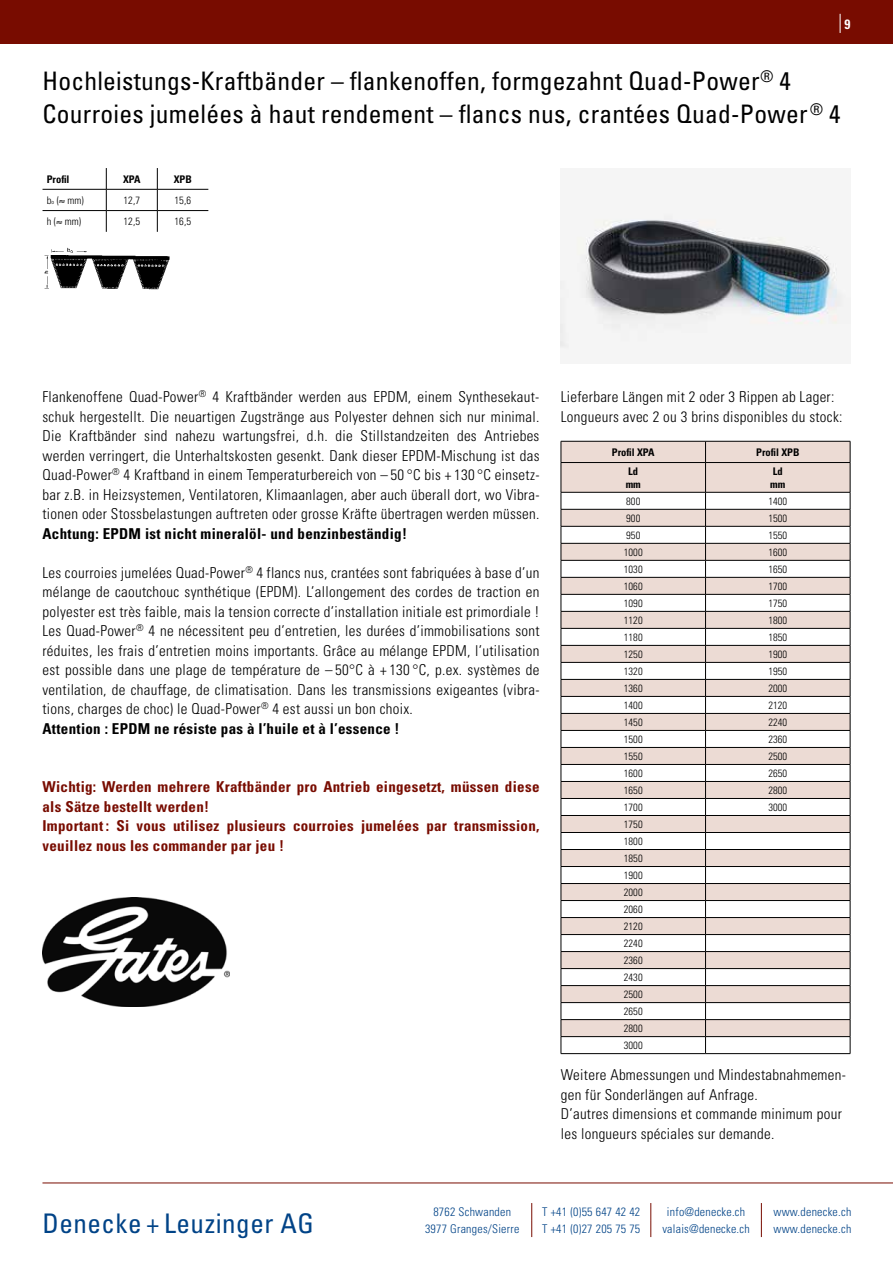
<style>
.page{position:relative;width:893px;height:1263px;background:#fff}
.page>*{position:absolute;margin:0;border:0;box-sizing:border-box;transform-origin:0 0}
.t1{font:condensed 27px "Univers";letter-spacing:.02em;color:#004387}
.t2{font:condensed 25.5px/33px "Univers";letter-spacing:.01em;color:#000}
.t3{font:300 condensed 15px/19.5px "Univers";letter-spacing:.02em;color:#000}
.t4{font:700 condensed 15px/19.5px "Univers";letter-spacing:.02em;color:#780c00}
.t5{font:700 condensed 15px "Univers";letter-spacing:.02em;color:#000}
.t6{font:700 condensed 13.5px "Univers";color:#fff}
.t7{font:300 condensed 12px "Univers";letter-spacing:.02em;color:#004387}
.t8{font:300 condensed 10.5px/17px "Univers";letter-spacing:.01em;color:#000;text-align:justify}
.t9{font:700 condensed 10.5px/13.5px "Univers";color:#000}
.s1{font-size:6px}
.s2{font-weight:700}
</style>
<div class="page">
<div style="left:0;top:0;width:893px;height:43px;background:#780c00"></div>
<hr style="left:42px;top:1182px;width:851px;height:1px;background:#780c00">
<svg style="left:840px;top:14px;width:1px;height:19px"></svg>
<svg style="left:531px;top:1203px;width:1px;height:34px"></svg>
<svg style="left:650px;top:1203px;width:1px;height:34px"></svg>
<svg style="left:761px;top:1203px;width:1px;height:34px"></svg>
<hr style="left:106px;top:189px;width:51px;height:1px;background:#000">
<hr style="left:157px;top:189px;width:51px;height:1px;background:#000">
<hr style="left:106px;top:210px;width:51px;height:1px;background:#000">
<hr style="left:157px;top:210px;width:51px;height:1px;background:#000">
<hr style="left:43px;top:189px;width:63px;height:1px;background:#000">
<hr style="left:43px;top:210px;width:63px;height:1px;background:#000">
<svg style="left:157px;top:168px;width:1px;height:64px"></svg>
<svg style="left:106px;top:168px;width:1px;height:64px"></svg>
<svg style="left:561px;top:441px;width:290px;height:612px"></svg>
<hr style="left:561px;top:1053px;width:144px;height:1px;background:#000">
<hr style="left:705px;top:1053px;width:145px;height:1px;background:#000">
<img style="left:561px;top:213px;width:289px;height:137px">
<img style="left:44px;top:247px;width:126px;height:43px">
<img style="left:43px;top:897px;width:187px;height:110px">
<p class="t6" style="left:844px;top:16px;width:7px">9</p>
<h2 class="t2" style="left:43px;top:64px;width:799px">Hochleistungs-Kraftbänder – flankenoffen, formgezahnt Quad-Power<sup>®</sup> 4<br>Courroies jumelées à haut rendement – flancs nus, crantées Quad-Power <sup>®</sup> 4</h2>
<p class="t9" style="left:47px;top:172px;width:24px">Profil</p>
<p class="t9" style="left:123px;top:172px;width:19px">XPA</p>
<p class="t9" style="left:174px;top:172px;width:20px">XPB</p>
<p class="t8" style="left:47px;top:192px;width:39px">b<span class="s1">o</span> (≈ mm)</p>
<p class="t8" style="left:123px;top:192px;width:18px">12,7</p>
<p class="t8" style="left:175px;top:192px;width:18px">15,6</p>
<p class="t8" style="left:47px;top:213px;width:36px">h (≈ mm)</p>
<p class="t8" style="left:123px;top:213px;width:18px">12,5</p>
<p class="t8" style="left:175px;top:213px;width:18px">16,5</p>
<p class="t3" style="left:43px;top:387px;width:499px;text-align:justify">Flankenoffene Quad-Power<sup>®</sup> 4 Kraftbänder werden aus EPDM, einem Synthesekaut&shy;schuk hergestellt. Die neuartigen Zugstränge aus Polyester dehnen sich nur minimal.<br>Die Kraftbänder sind nahezu wartungsfrei, d.h. die Stillstandzeiten des Antriebes werden verringert, die Unterhaltskosten gesenkt. Dank dieser EPDM-Mischung ist das Quad-Power<sup>®</sup> 4 Kraftband in einem Temperaturbereich von – 50 °C bis + 130 °C einsetz&shy;bar z.B. in Heizsystemen, Ventilatoren, Klimaanlagen, aber auch überall dort, wo Vibra&shy;tionen oder Stossbelastungen auftreten oder grosse Kräfte übertragen werden müssen.</p>
<p class="t5" style="left:43px;top:524px;width:366px">Achtung: EPDM ist nicht mineralöl- und benzinbeständig!</p>
<p class="t3" style="left:43px;top:563px;width:499px">Les courroies jumelées Quad-Power<sup>®</sup> 4 flancs nus, crantées sont fabriquées à base d’un mélange de caoutchouc synthétique (EPDM). L’allongement des cordes de traction en polyester est très faible, mais la tension correcte d’installation initiale est primordiale !<br>Les Quad-Power<sup>®</sup> 4 ne nécessitent peu d’entretien, les durées d’immobilisations sont réduites, les frais d’entretien moins importants. Grâce au mélange EPDM, l’utilisation est possible dans une plage de température de – 50°C à + 130 °C, p.ex. systèmes de ventilation, de chauffage, de climatisation. Dans les transmissions exigeantes (vibra&shy;tions, charges de choc) le Quad-Power<sup>®</sup> 4 est aussi un bon choix.<br><span class="s2">Attention : EPDM ne résiste pas à l’huile et à l’essence !</span></p>
<p class="t4" style="left:43px;top:777px;width:498px">Wichtig: Werden mehrere Kraftbänder pro Antrieb eingesetzt, müssen diese als Sätze bestellt werden!<br>Important : Si vous utilisez plusieurs courroies jumelées par transmission, veuillez nous les commander par jeu !</p>
<p class="t3" style="left:561px;top:387px;width:283px">Lieferbare Längen mit 2 oder 3 Rippen ab Lager:<br>Longueurs avec 2 ou 3 brins disponibles du stock:</p>
<p class="t9" style="left:612px;top:445px;width:44px">Profil XPA</p>
<p class="t9" style="left:756px;top:445px;width:45px">Profil XPB</p>
<p class="t9" style="left:626px;top:464px;width:17px">Ld mm</p>
<p class="t9" style="left:770px;top:464px;width:17px">Ld mm</p>
<p class="t8" style="left:626px;top:493px;width:16px">800</p>
<p class="t8" style="left:768px;top:493px;width:20px">1400</p>
<p class="t8" style="left:626px;top:510px;width:16px">900</p>
<p class="t8" style="left:768px;top:510px;width:20px">1500</p>
<p class="t8" style="left:626px;top:527px;width:16px">950</p>
<p class="t8" style="left:768px;top:527px;width:20px">1550</p>
<p class="t8" style="left:624px;top:544px;width:20px">1000</p>
<p class="t8" style="left:768px;top:544px;width:20px">1600</p>
<p class="t8" style="left:624px;top:561px;width:20px">1030</p>
<p class="t8" style="left:768px;top:561px;width:20px">1650</p>
<p class="t8" style="left:624px;top:578px;width:20px">1060</p>
<p class="t8" style="left:768px;top:578px;width:20px">1700</p>
<p class="t8" style="left:624px;top:595px;width:20px">1090</p>
<p class="t8" style="left:768px;top:595px;width:20px">1750</p>
<p class="t8" style="left:624px;top:612px;width:20px">1120</p>
<p class="t8" style="left:768px;top:612px;width:20px">1800</p>
<p class="t8" style="left:624px;top:629px;width:20px">1180</p>
<p class="t8" style="left:768px;top:629px;width:20px">1850</p>
<p class="t8" style="left:624px;top:646px;width:20px">1250</p>
<p class="t8" style="left:768px;top:646px;width:20px">1900</p>
<p class="t8" style="left:624px;top:663px;width:20px">1320</p>
<p class="t8" style="left:768px;top:663px;width:20px">1950</p>
<p class="t8" style="left:624px;top:680px;width:20px">1360</p>
<p class="t8" style="left:768px;top:680px;width:20px">2000</p>
<p class="t8" style="left:624px;top:697px;width:20px">1400</p>
<p class="t8" style="left:768px;top:697px;width:20px">2120</p>
<p class="t8" style="left:624px;top:714px;width:20px">1450</p>
<p class="t8" style="left:768px;top:714px;width:20px">2240</p>
<p class="t8" style="left:624px;top:731px;width:20px">1500</p>
<p class="t8" style="left:768px;top:731px;width:20px">2360</p>
<p class="t8" style="left:624px;top:748px;width:20px">1550</p>
<p class="t8" style="left:768px;top:748px;width:20px">2500</p>
<p class="t8" style="left:624px;top:765px;width:20px">1600</p>
<p class="t8" style="left:768px;top:765px;width:20px">2650</p>
<p class="t8" style="left:624px;top:782px;width:20px">1650</p>
<p class="t8" style="left:768px;top:782px;width:20px">2800</p>
<p class="t8" style="left:624px;top:799px;width:20px">1700</p>
<p class="t8" style="left:768px;top:799px;width:20px">3000</p>
<p class="t8" style="left:624px;top:816px;width:20px">1750<br>1800<br>1850<br>1900<br>2000<br>2060<br>2120<br>2240<br>2360<br>2430<br>2500<br>2650<br>2800<br>3000</p>
<p class="t3" style="left:561px;top:1065px;width:287px">Weitere Abmessungen und Mindestabnahmemen&shy;gen für Sonderlängen auf Anfrage.<br>D’autres dimensions et commande minimum pour les longueurs spéciales sur demande.</p>
<h1 class="t1" style="left:42px;top:1206px;width:273px">Denecke + Leuzinger AG</h1>
<p class="t7" style="left:433px;top:1205px;width:79px">8762 Schwanden</p>
<p class="t7" style="left:542px;top:1205px;width:100px">T +41 (0)55 647 42 42</p>
<p class="t7" style="left:667px;top:1205px;width:80px">info@denecke.ch</p>
<p class="t7" style="left:773px;top:1205px;width:79px">www.denecke.ch</p>
<p class="t7" style="left:425px;top:1222px;width:96px">3977 Granges/Sierre</p>
<p class="t7" style="left:542px;top:1222px;width:100px">T +41 (0)27 205 75 75</p>
<p class="t7" style="left:662px;top:1222px;width:89px">valais@denecke.ch</p>
<p class="t7" style="left:773px;top:1222px;width:79px">www.denecke.ch</p>
</div>
